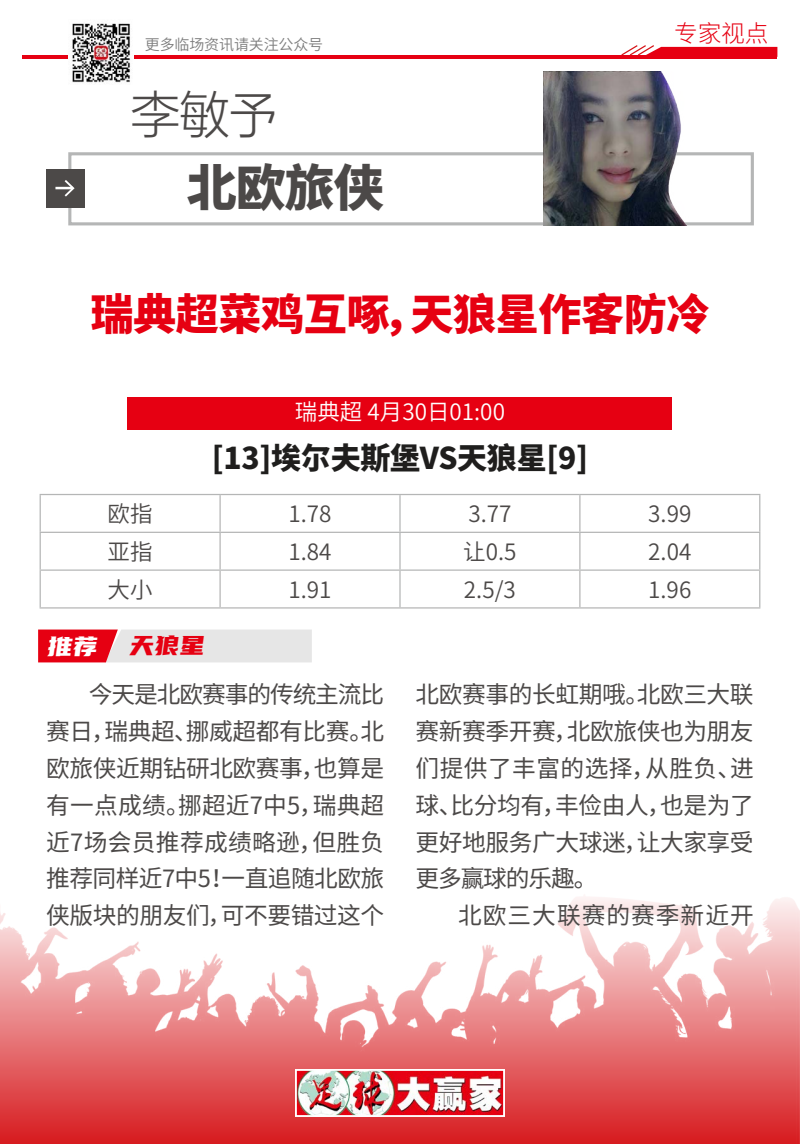
<style>
.page{position:relative;width:800px;height:1144px;background:#fff}
.page>*{position:absolute;margin:0;border:0;box-sizing:border-box;transform-origin:0 0}
.t1{font:900 50px "Noto Sans Hans";color:#4c4948}
.t2{font:300 50px "Microsoft Ya Hei";color:#4c4948}
.t3{font:900 43.12px "Noto Sans Hans";letter-spacing:-.01em;color:#e60012}
.t4{font:900 30px "Noto Sans Hans";letter-spacing:-.01em;color:#1f1e1d}
.t5{font:27.5px "You She Biao Ti Hei";color:#e60012}
.t6{font:23.75px/36.9px "Noto Sans Hans";letter-spacing:-.02em;color:#4c4948;text-align:justify}
.t7{font:23.75px "Noto Sans Hans";letter-spacing:.04em;color:#4c4948}
.t8{font:300 23.75px "Noto Sans Hans";color:#e60012}
.t9{font:600 22.5px "Noto Sans Hans";color:#4c4948}
.t10{font:600 22.5px "Noto Sans Hans";color:#fff}
.t11{font:600 15px "Noto Sans Hans";letter-spacing:-.01em;color:#7d7d7d}
.s1{color:#fff}
</style>
<div class="page">
<img style="left:0;top:896px;width:800px;height:248px">
<hr style="left:22px;top:55px;width:755px;height:4px;background:#e60012">
<svg style="left:621px;top:45px;width:156px;height:10px"></svg>
<img style="left:68px;top:23px;width:66px;height:60px">
<img style="left:298px;top:1072px;width:204px;height:42px">
<div style="left:295px;top:1069px;width:210px;height:48px;border:2px solid #fff"></div>
<div style="left:128px;top:397px;width:544px;height:33px;background:#e60012"></div>
<hr style="left:40px;top:494px;width:180px;height:1px;background:#b5b6b6">
<hr style="left:40px;top:495px;width:1px;height:37px;background:#b5b6b6">
<hr style="left:220px;top:494px;width:180px;height:1px;background:#b5b6b6">
<hr style="left:219px;top:495px;width:2px;height:37px;background:#b5b6b6">
<hr style="left:400px;top:494px;width:180px;height:1px;background:#b5b6b6">
<hr style="left:399px;top:495px;width:2px;height:37px;background:#b5b6b6">
<hr style="left:580px;top:494px;width:180px;height:1px;background:#b5b6b6">
<hr style="left:579px;top:495px;width:2px;height:37px;background:#b5b6b6">
<hr style="left:759px;top:495px;width:1px;height:37px;background:#b5b6b6">
<hr style="left:40px;top:532px;width:180px;height:1px;background:#b5b6b6">
<hr style="left:40px;top:533px;width:1px;height:36px;background:#b5b6b6">
<hr style="left:220px;top:532px;width:180px;height:1px;background:#b5b6b6">
<hr style="left:219px;top:533px;width:2px;height:36px;background:#b5b6b6">
<hr style="left:400px;top:532px;width:180px;height:1px;background:#b5b6b6">
<hr style="left:399px;top:533px;width:2px;height:36px;background:#b5b6b6">
<hr style="left:580px;top:532px;width:180px;height:1px;background:#b5b6b6">
<hr style="left:579px;top:533px;width:2px;height:36px;background:#b5b6b6">
<hr style="left:759px;top:533px;width:1px;height:36px;background:#b5b6b6">
<hr style="left:40px;top:569px;width:180px;height:2px;background:#b5b6b6">
<hr style="left:40px;top:571px;width:1px;height:36px;background:#b5b6b6">
<hr style="left:220px;top:569px;width:180px;height:2px;background:#b5b6b6">
<hr style="left:219px;top:571px;width:2px;height:36px;background:#b5b6b6">
<hr style="left:400px;top:569px;width:180px;height:2px;background:#b5b6b6">
<hr style="left:399px;top:571px;width:2px;height:36px;background:#b5b6b6">
<hr style="left:580px;top:569px;width:180px;height:2px;background:#b5b6b6">
<hr style="left:579px;top:571px;width:2px;height:36px;background:#b5b6b6">
<hr style="left:759px;top:571px;width:1px;height:36px;background:#b5b6b6">
<hr style="left:40px;top:607px;width:180px;height:1px;background:#b5b6b6">
<hr style="left:220px;top:607px;width:180px;height:1px;background:#b5b6b6">
<hr style="left:400px;top:607px;width:180px;height:1px;background:#b5b6b6">
<hr style="left:580px;top:607px;width:180px;height:1px;background:#b5b6b6">
<svg style="left:38px;top:629px;width:274px;height:33px;background:#e6a9ae"></svg>
<div style="left:68px;top:152px;width:686px;height:73px;border:3px solid #b5b6b6"></div>
<div style="left:46px;top:169px;width:39px;height:39px;background:#4c4948"></div>
<svg style="left:55px;top:180px;width:20px;height:17px"></svg>
<img style="left:544px;top:71px;width:165px;height:154px">
<p class="t11" style="left:145px;top:36px;width:180px">更多临场资讯请关注公众号</p>
<h1 class="t2" style="left:131px;top:81px;width:149px">李敏予</h1>
<h1 class="t1" style="left:187px;top:159px;width:199px">北欧旅侠</h1>
<p class="t8" style="left:674px;top:20px;width:96px">专家视点</p>
<h2 class="t3" style="left:90px;top:290px;width:621px">瑞典超菜鸡互啄，天狼星作客防冷</h2>
<p class="t10" style="left:295px;top:399px;width:212px">瑞典超 4月30日01:00</p>
<p class="t4" style="left:212px;top:441px;width:378px">[13]埃尔夫斯堡VS天狼星[9]</p>
<p class="t9" style="left:108px;top:501px;width:46px">欧指</p>
<p class="t9" style="left:288px;top:501px;width:45px">1.78</p>
<p class="t9" style="left:468px;top:501px;width:45px">3.77</p>
<p class="t9" style="left:648px;top:501px;width:45px">3.99</p>
<p class="t9" style="left:108px;top:539px;width:46px">亚指</p>
<p class="t9" style="left:288px;top:539px;width:45px">1.84</p>
<p class="t9" style="left:463px;top:539px;width:55px">让0.5</p>
<p class="t9" style="left:648px;top:539px;width:45px">2.04</p>
<p class="t9" style="left:108px;top:577px;width:46px">大小</p>
<p class="t9" style="left:288px;top:577px;width:45px">1.91</p>
<p class="t9" style="left:464px;top:577px;width:53px">2.5/3</p>
<p class="t9" style="left:648px;top:577px;width:45px">1.96</p>
<p class="t5" style="left:48px;top:628px;width:159px"><span class="s1">推荐</span> 天狼星</p>
<p class="t6" style="left:46px;top:676px;width:340px;text-indent:42px">今天是北欧赛事的传统主流比赛日，瑞典超、挪威超都有比赛。北欧旅侠近期钻研北欧赛事，也算是有一点成绩。挪超近7中5，瑞典超近7场会员推荐成绩略逊，但胜负推荐同样近7中5！一直追随北欧旅侠版块的朋友们，可不要错过这个</p>
<p class="t6" style="left:416px;top:676px;width:340px">北欧赛事的长虹期哦。北欧三大联赛新赛季开赛，北欧旅侠也为朋友们提供了丰富的选择，从胜负、进球、比分均有，丰俭由人，也是为了更好地服务广大球迷，让大家享受更多赢球的乐趣。</p>
<p class="t7" style="left:458px;top:902px;width:297px">北欧三大联赛的赛季新近开</p>
</div>
